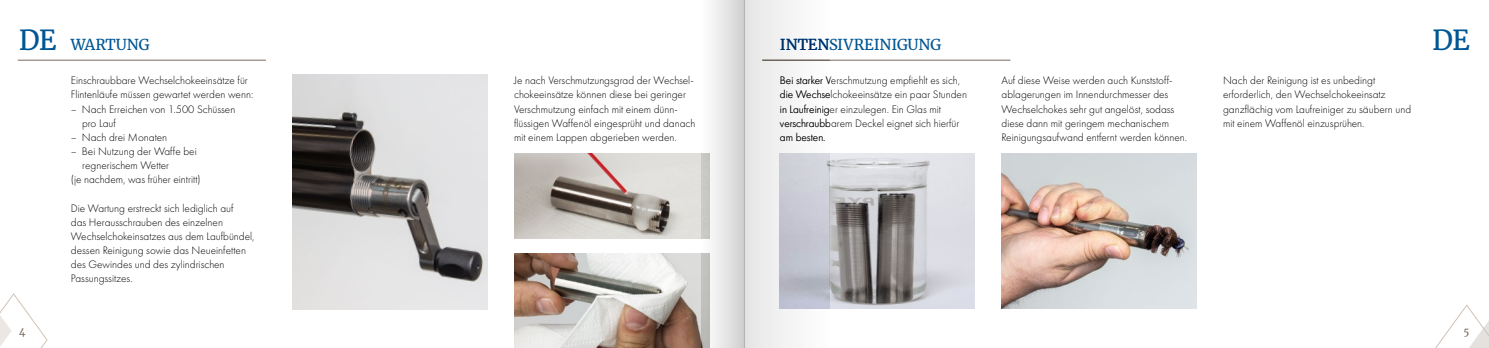
<style>
.page{position:relative;width:1489px;height:348px;background:#fff}
.page>*{position:absolute;margin:0;border:0;box-sizing:border-box;transform-origin:0 0}
.t1{font:27.5px "Merriweather";color:#005694}
.t2{font:15px "Merriweather";letter-spacing:-.015em;color:#005694}
.t3{font:300 11.25px/14.1px "Futura PT";color:#000}
.t4{font:10px "Merriweather";color:#776b5e}
.s1{font-size:27.5px}
</style>
<div class="page">
<img style="left:292px;top:74px;width:195px;height:235px">
<img style="left:514px;top:153px;width:188px;height:85px">
<img style="left:514px;top:253px;width:188px;height:94px">
<hr style="left:18px;top:60px;width:248px;height:1px;background:#776b5e">
<hr style="left:762px;top:60px;width:248px;height:1px;background:#776b5e">
<img style="left:829px;top:153px;width:145px;height:155px">
<img style="left:1001px;top:153px;width:195px;height:155px">
<svg style="left:0;top:293px;width:48px;height:54px"></svg>
<svg style="left:1436px;top:304px;width:52px;height:43px"></svg>
<svg style="left:744px;top:0;width:85px;height:347px"></svg>
<svg style="left:702px;top:0;width:42px;height:347px"></svg>
<h2 class="t2" style="left:19px;top:35px;width:132px"><span class="s1">DE</span> WARTUNG</h2>
<h2 class="t2" style="left:780px;top:35px;width:163px">INTENSIVREINIGUNG</h2>
<h1 class="t1" style="left:1431px;top:23px;width:39px">DE</h1>
<p class="t3" style="left:71px;top:73px;width:184px">Einschraubbare Wechselchokeeinsätze für<br>Flintenläufe müssen gewartet werden wenn:</p>
<p class="t3" style="left:82px;top:102px;width:155px;text-indent:-11px">– Nach Erreichen von 1.500 Schüssen pro Lauf</p>
<p class="t3" style="left:71px;top:130px;width:98px">– Nach drei Monaten</p>
<p class="t3" style="left:71px;top:144px;width:127px">– Bei Nutzung der Waffe bei</p>
<p class="t3" style="left:82px;top:158px;width:89px">regnerischem Wetter</p>
<p class="t3" style="left:71px;top:172px;width:131px">(je nachdem, was früher eintritt)</p>
<p class="t3" style="left:71px;top:200px;width:185px">Die Wartung erstreckt sich lediglich auf<br>das Herausschrauben des einzelnen Wechselchokeinsatzes aus dem Laufbündel, dessen Reinigung sowie das Neueinfetten des Gewindes und des zylindrischen Passungssitzes.</p>
<p class="t3" style="left:514px;top:73px;width:183px">Je nach Verschmutzungsgrad der Wechsel&shy;chokeeinsätze können diese bei geringer Verschmutzung einfach mit einem dünn&shy;flüssigen Waffenöl eingesprüht und danach mit einem Lappen abgerieben werden.</p>
<p class="t3" style="left:780px;top:73px;width:189px">Bei starker Verschmutzung empfiehlt es sich, die Wechselchokeeinsätze ein paar Stunden in Laufreiniger einzulegen. Ein Glas mit verschraubbarem Deckel eignet sich hierfür am besten.</p>
<p class="t3" style="left:1001px;top:73px;width:187px">Auf diese Weise werden auch Kunststoff&shy;ablagerungen im Innendurchmesser des Wechselchokes sehr gut angelöst, sodass diese dann mit geringem mechanischem Reinigungsaufwand entfernt werden können.</p>
<p class="t3" style="left:1222px;top:73px;width:190px">Nach der Reinigung ist es unbedingt erforderlich, den Wechselchokeeinsatz ganzflächig vom Laufreiniger zu säubern und mit einem Waffenöl einzusprühen.</p>
<p class="t4" style="left:19px;top:324px;width:8px">4</p>
<p class="t4" style="left:1463px;top:324px;width:7px">5</p>
</div>
